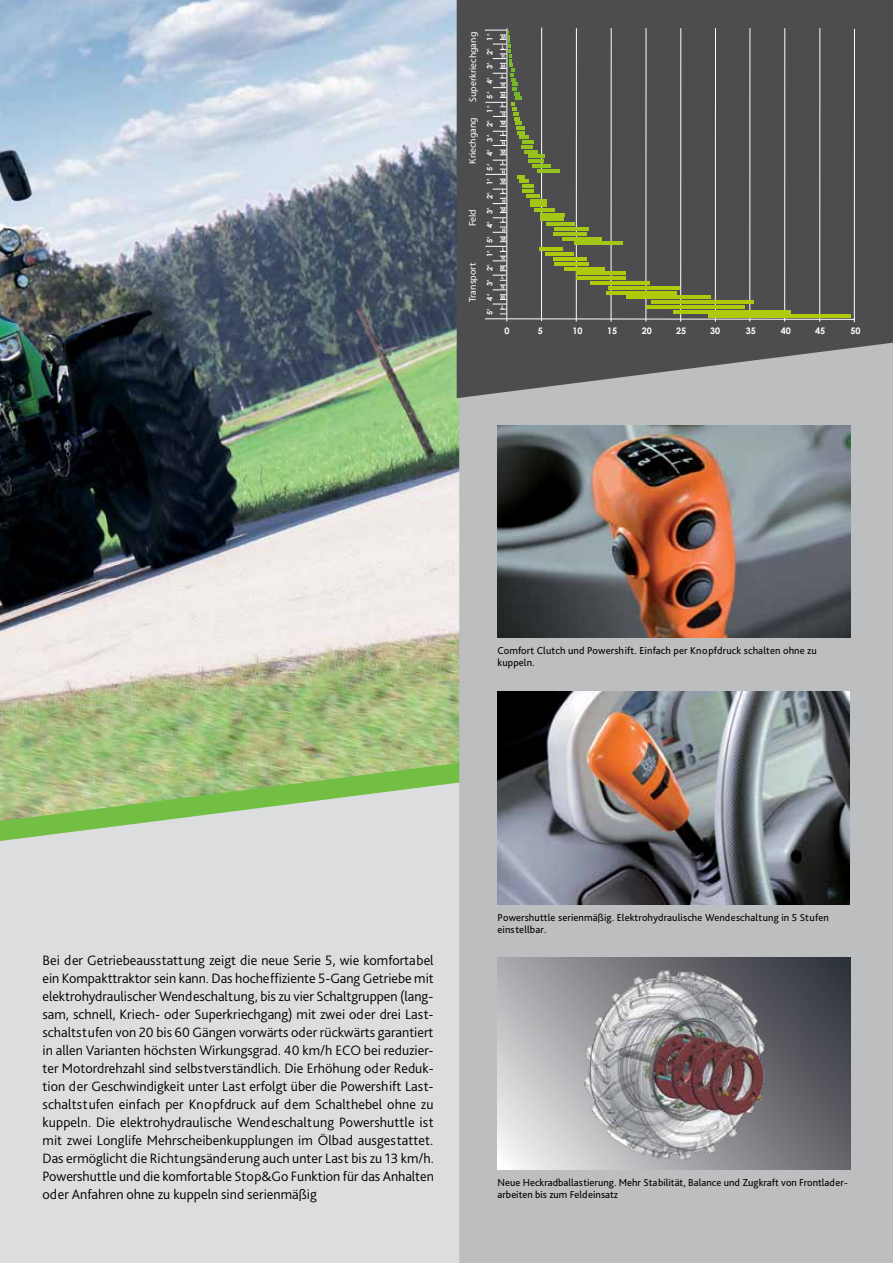
<style>
.page{position:relative;width:893px;height:1263px;background:#fff}
.page>*{position:absolute;margin:0;border:0;box-sizing:border-box;transform-origin:0 0}
.t1{font:300 14.25px/18px "Bliss Pro";color:#000;text-align:justify}
.t2{font:10.5px/12px "Bliss Pro";letter-spacing:.01em;color:#000}
.t3{font:9.75px "Myriad Pro";color:#fff}
.t4{font:700 9px "Century Gothic Pro Cyr";color:#fff}
.t5{font:700 7.5px "Century Gothic Pro Cyr";color:#fff}
.t6{font:700 5.25px "Century Gothic Pro Cyr";color:#fff}
</style>
<div class="page">
<img style="left:0;top:0;width:459px;height:727px">
<svg style="left:0;top:727px;width:459px;height:536px;background:#d1d8cc"></svg>
<div style="left:459px;top:0;width:434px;height:1263px;background:#bcbec0"></div>
<img style="left:497px;top:425px;width:353px;height:213px">
<svg style="left:497px;top:957px;width:353px;height:213px"></svg>
<img style="left:556px;top:969px;width:224px;height:193px">
<svg style="left:457px;top:0;width:436px;height:398px;fill:#4d4d4f"></svg>
<img style="left:497px;top:692px;width:352px;height:212px">
<hr style="left:819px;top:28px;width:1px;height:294px;background:#fff">
<hr style="left:854px;top:29px;width:1px;height:293px;background:#fff">
<hr style="left:784px;top:28px;width:1px;height:294px;background:#fff">
<hr style="left:749px;top:28px;width:1px;height:294px;background:#fff">
<hr style="left:715px;top:28px;width:1px;height:294px;background:#fff">
<hr style="left:680px;top:28px;width:1px;height:294px;background:#fff">
<hr style="left:645px;top:28px;width:1px;height:294px;background:#fff">
<hr style="left:611px;top:28px;width:1px;height:294px;background:#fff">
<hr style="left:576px;top:28px;width:1px;height:294px;background:#fff">
<hr style="left:541px;top:28px;width:1px;height:293px;background:#fff">
<hr style="left:506px;top:28px;width:1px;height:294px;background:#fff">
<svg style="left:484px;top:30px;width:372px;height:290px;background:#595a52"></svg>
<hr style="left:528px;top:155px;width:17px;height:3px;background:#94c21f">
<hr style="left:528px;top:160px;width:15px;height:3px;background:#94c21f">
<hr style="left:532px;top:164px;width:19px;height:4px;background:#94c21f">
<hr style="left:537px;top:169px;width:23px;height:4px;background:#94c21f">
<p class="t3" style="left:467px;top:102px;width:71px;rotate:-90deg">Superkriechgang</p>
<p class="t3" style="left:467px;top:164px;width:48px;rotate:-90deg">Kriechgang</p>
<p class="t3" style="left:467px;top:226px;width:19px;rotate:-90deg">Feld</p>
<p class="t3" style="left:467px;top:302px;width:41px;rotate:-90deg">Transport</p>
<p class="t5" style="left:485px;top:315px;width:283px;rotate:-90deg">5<sup>^</sup> 4<sup>^</sup> 3<sup>^</sup> 2<sup>^</sup> 1<sup>^</sup> 5<sup>^</sup> 4<sup>^</sup> 3<sup>^</sup> 2<sup>^</sup> 1<sup>^</sup> 5<sup>^</sup> 4<sup>^</sup> 3<sup>^</sup> 2<sup>^</sup> 1<sup>^</sup> 5<sup>^</sup> 4<sup>^</sup> 3<sup>^</sup> 2<sup>^</sup> 1<sup>^</sup></p>
<p class="t6" style="left:501px;top:34px;width:6px">M</p>
<p class="t6" style="left:502px;top:43px;width:4px">L</p>
<p class="t6" style="left:501px;top:53px;width:5px">H</p>
<p class="t6" style="left:501px;top:62px;width:6px">M</p>
<p class="t6" style="left:502px;top:72px;width:4px">L</p>
<p class="t6" style="left:502px;top:82px;width:5px">H</p>
<p class="t6" style="left:501px;top:92px;width:6px">M</p>
<p class="t6" style="left:502px;top:101px;width:4px">L</p>
<p class="t6" style="left:502px;top:111px;width:5px">H</p>
<p class="t6" style="left:501px;top:120px;width:6px">M</p>
<p class="t6" style="left:502px;top:130px;width:4px">L</p>
<p class="t6" style="left:502px;top:140px;width:5px">H</p>
<p class="t6" style="left:501px;top:149px;width:6px">M</p>
<p class="t6" style="left:502px;top:159px;width:4px">L</p>
<p class="t6" style="left:502px;top:168px;width:5px">H</p>
<p class="t6" style="left:501px;top:178px;width:6px">M</p>
<p class="t6" style="left:502px;top:188px;width:4px">L</p>
<p class="t6" style="left:502px;top:198px;width:5px">H</p>
<p class="t6" style="left:501px;top:207px;width:6px">M</p>
<p class="t6" style="left:502px;top:217px;width:4px">L</p>
<p class="t6" style="left:502px;top:226px;width:5px">H</p>
<p class="t6" style="left:501px;top:236px;width:6px">M</p>
<p class="t6" style="left:502px;top:246px;width:4px">L</p>
<p class="t6" style="left:501px;top:255px;width:5px">H</p>
<p class="t6" style="left:500px;top:265px;width:6px">M</p>
<p class="t6" style="left:501px;top:274px;width:4px">L</p>
<p class="t6" style="left:501px;top:284px;width:5px">H</p>
<p class="t6" style="left:500px;top:294px;width:6px">M</p>
<p class="t6" style="left:501px;top:303px;width:4px">L</p>
<p class="t4" style="left:504px;top:325px;width:7px">0</p>
<p class="t4" style="left:538px;top:325px;width:7px">5</p>
<p class="t4" style="left:572px;top:325px;width:12px">10</p>
<p class="t4" style="left:607px;top:325px;width:12px">15</p>
<p class="t4" style="left:642px;top:325px;width:12px">20</p>
<p class="t4" style="left:676px;top:325px;width:12px">25</p>
<p class="t4" style="left:710px;top:325px;width:12px">30</p>
<p class="t4" style="left:746px;top:325px;width:12px">35</p>
<p class="t4" style="left:781px;top:325px;width:12px">40</p>
<p class="t4" style="left:815px;top:325px;width:12px">45</p>
<p class="t4" style="left:850px;top:325px;width:12px">50</p>
<p class="t2" style="left:497px;top:644px;width:321px">Comfort Clutch und Powershift. Einfach per Knopfdruck schalten ohne zu kuppeln.</p>
<p class="t1" style="left:43px;top:950px;width:393px">Bei der Getriebeausstattung zeigt die neue Serie 5, wie komfortabel ein Kompakttraktor sein kann. Das hocheffiziente 5-Gang Getriebe mit elektrohydraulischer Wendeschaltung, bis zu vier Schaltgruppen (lang&shy;sam, schnell, Kriech- oder Superkriechgang) mit zwei oder drei Last&shy;schaltstufen von 20 bis 60 Gängen vorwärts oder rückwärts garantiert in allen Varianten höchsten Wirkungsgrad. 40 km/h ECO bei reduzier&shy;ter Motordrehzahl sind selbstverständlich. Die Erhöhung oder Reduk&shy;tion der Geschwindigkeit unter Last erfolgt über die Powershift Last&shy;schaltstufen einfach per Knopfdruck auf dem Schalthebel ohne zu kuppeln. Die elektrohydraulische Wendeschaltung Powershuttle ist mit zwei Longlife Mehrscheibenkupplungen im Ölbad ausgestattet.<br>Das ermöglicht die Richtungsänderung auch unter Last bis zu 13 km/h.<br>Powershuttle und die komfortable Stop&amp;Go Funktion für das Anhalten oder Anfahren ohne zu kuppeln sind serienmäßig</p>
<p class="t2" style="left:497px;top:911px;width:333px">Powershuttle serienmäßig. Elektrohydraulische Wendeschaltung in 5 Stufen einstellbar.</p>
<p class="t2" style="left:497px;top:1177px;width:352px">Neue Heckradballastierung. Mehr Stabilität, Balance und Zugkraft von Frontlader&shy;arbeiten bis zum Feldeinsatz</p>
</div>
